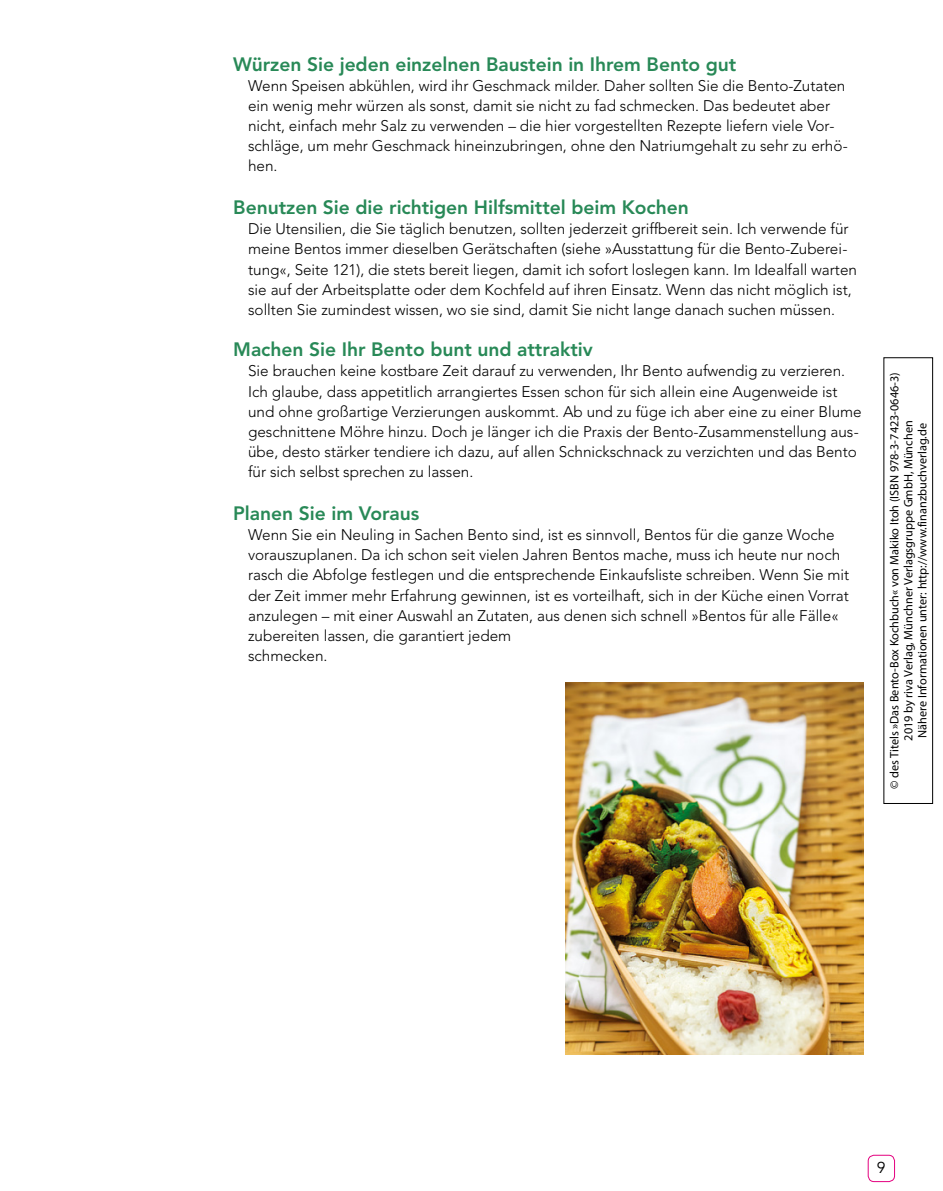
<style>
.page{position:relative;width:943px;height:1191px;background:#fff}
.page>*{position:absolute;margin:0;border:0;box-sizing:border-box;transform-origin:0 0}
.t1{font:800 19.25px "Avenir LT Std";letter-spacing:-.005em;color:#288957}
.t2{font:15.75px "Avenir LT Std";color:#000}
.t3{font:300 15.4px/20.1px "Avenir LT Std";letter-spacing:-.005em;color:#000}
.t4{font:12.25px/14px "Myriad Pro";color:#000;text-align:center}
</style>
<div class="page">
<div style="left:867px;top:1154px;width:27px;height:28px;border:1px solid #e4007f;border-radius:6px"></div>
<img style="left:565px;top:682px;width:298px;height:372px">
<div style="left:883px;top:357px;width:50px;height:447px;border:1px solid #000"></div>
<p class="t1" style="left:233px;top:52px;width:504px">Würzen Sie jeden einzelnen Baustein in Ihrem Bento gut</p>
<p class="t3" style="left:248px;top:75px;width:601px">Wenn Speisen abkühlen, wird ihr Geschmack milder. Daher sollten Sie die Bento-Zutaten ein wenig mehr würzen als sonst, damit sie nicht zu fad schmecken. Das bedeutet aber nicht, einfach mehr Salz zu verwenden – die hier vorgestellten Rezepte liefern viele Vor&shy;schläge, um mehr Geschmack hineinzubringen, ohne den Natriumgehalt zu sehr zu erhö&shy;hen.</p>
<p class="t1" style="left:233px;top:196px;width:457px">Benutzen Sie die richtigen Hilfsmittel beim Kochen</p>
<p class="t3" style="left:248px;top:219px;width:610px">Die Utensilien, die Sie täglich benutzen, sollten jederzeit griffbereit sein. Ich verwende für meine Bentos immer dieselben Gerätschaften (siehe »Ausstattung für die Bento-Zuberei&shy;tung«, Seite 121), die stets bereit liegen, damit ich sofort loslegen kann. Im Idealfall warten sie auf der Arbeitsplatte oder dem Kochfeld auf ihren Einsatz. Wenn das nicht möglich ist, sollten Sie zumindest wissen, wo sie sind, damit Sie nicht lange danach suchen müssen.</p>
<p class="t1" style="left:233px;top:338px;width:361px">Machen Sie Ihr Bento bunt und attraktiv</p>
<p class="t3" style="left:248px;top:361px;width:615px">Sie brauchen keine kostbare Zeit darauf zu verwenden, Ihr Bento aufwendig zu verzieren.<br>Ich glaube, dass appetitlich arrangiertes Essen schon für sich allein eine Augenweide ist und ohne großartige Verzierungen auskommt. Ab und zu füge ich aber eine zu einer Blume geschnittene Möhre hinzu. Doch je länger ich die Praxis der Bento-Zusammenstellung aus&shy;übe, desto stärker tendiere ich dazu, auf allen Schnickschnack zu verzichten und das Bento für sich selbst sprechen zu lassen.</p>
<p class="t1" style="left:233px;top:502px;width:188px">Planen Sie im Voraus</p>
<p class="t3" style="left:248px;top:525px;width:602px">Wenn Sie ein Neuling in Sachen Bento sind, ist es sinnvoll, Bentos für die ganze Woche vorauszuplanen. Da ich schon seit vielen Jahren Bentos mache, muss ich heute nur noch rasch die Abfolge festlegen und die entsprechende Einkaufsliste schreiben. Wenn Sie mit der Zeit immer mehr Erfahrung gewinnen, ist es vorteilhaft, sich in der Küche einen Vorrat anzulegen – mit einer Auswahl an Zutaten, aus denen sich schnell »Bentos für alle Fälle« zubereiten lassen, die garantiert jedem<br>schmecken.</p>
<p class="t4" style="left:887px;top:789px;width:418px;rotate:-90deg">© des Titels »Das Bento-Box Kochbuch« von Makiko Itoh (ISBN 978-3-7423-0646-3)<br>2019 by riva Verlag, Münchner Verlagsgruppe GmbH, München<br>Nähere Informationen unter: http://www.finanzbuchverlag.de</p>
<p class="t2" style="left:876px;top:1158px;width:10px">9</p>
</div>
